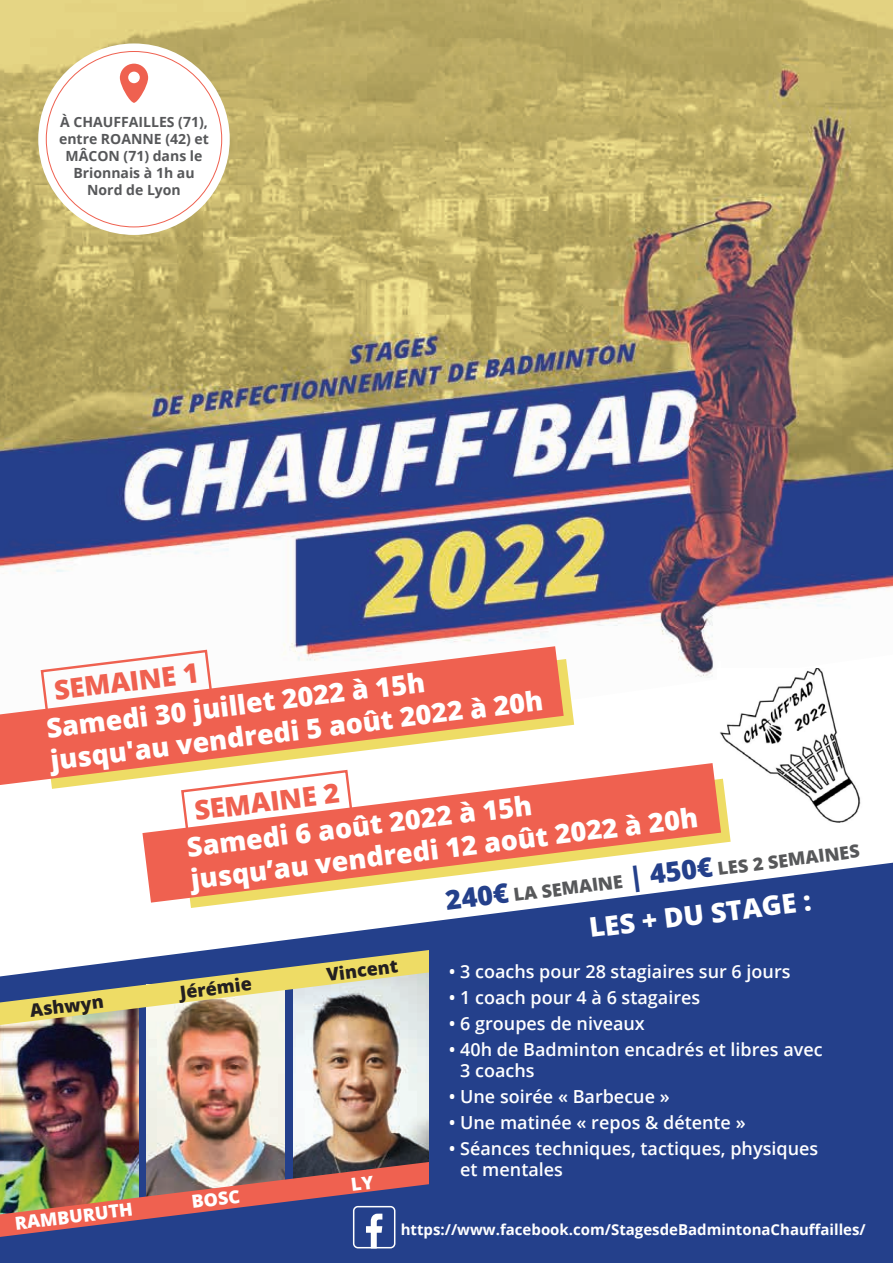
<style>
.page{position:relative;width:893px;height:1263px;background:#fff}
.page>*{position:absolute;margin:0;border:0;box-sizing:border-box;transform-origin:0 0}
.t1{font:800 27px/32.4px "Open Sans";color:#fff}
.t2{font:800 27px "Open Sans";color:#ef6150}
.t3{font:600 18px/21.6px "Open Sans";color:#fff}
.t4{font:800 18px "Open Sans";color:#57585a}
.t5{font:800 18px "Open Sans";color:#231f20}
.t6{font:800 18px "Open Sans";color:#fff}
.t7{font:700 15px "Open Sans";color:#fff}
.t8{font:700 14.1px/16.8px "Open Sans";color:#57585a;text-align:center}
.s1{font-size:27px;color:#24408b}
</style>
<div class="page">
<svg style="left:0;top:863px;width:893px;height:400px;background:#3e5698"></svg>
<img style="left:0;top:0;width:893px;height:725px">
<div style="left:38px;top:43px;width:192px;height:192px;background:#fff;border-radius:50%"></div>
<svg style="left:120px;top:64px;width:28px;height:39px"></svg>
<div style="left:128px;top:72px;width:12px;height:11px;background:#fff;border-radius:50%"></div>
<img style="left:717px;top:669px;width:149px;height:154px">
<svg style="left:51px;top:659px;width:523px;height:130px"></svg>
<svg style="left:0;top:646px;width:564px;height:139px;fill:#ef6150"></svg>
<svg style="left:39px;top:648px;width:175px;height:66px"></svg>
<svg style="left:183px;top:779px;width:548px;height:129px"></svg>
<svg style="left:142px;top:763px;width:579px;height:140px;fill:#ef6150"></svg>
<svg style="left:180px;top:768px;width:174px;height:66px"></svg>
<img style="left:147px;top:1025px;width:138px;height:137px">
<img style="left:0;top:1025px;width:138px;height:137px">
<img style="left:293px;top:1025px;width:136px;height:137px">
<svg style="left:0;top:950px;width:429px;height:75px;background:#a5a694"></svg>
<div style="left:429px;top:944px;width:15px;height:242px;background:#24408b"></div>
<img style="left:0;top:1162px;width:432px;height:86px">
<p class="t8" style="left:59px;top:113px;width:151px">À CHAUFFAILLES (71), entre ROANNE (42) et<br>MÂCON (71) dans le<br>Brionnais à 1h au<br>Nord de Lyon</p>
<h1 class="t2" style="left:52px;top:670px;width:147px;rotate:-7deg">SEMAINE 1</h1>
<h1 class="t1" style="left:44px;top:711px;width:497px;rotate:-7deg">Samedi 30 juillet 2022 à 15h jusqu'au vendredi 5 août 2022 à 20h</h1>
<p class="t5" style="left:28px;top:997px;width:76px;rotate:-7deg">Ashwyn</p>
<p class="t6" style="left:13px;top:1210px;width:120px;rotate:-7deg">RAMBURUTH</p>
<h1 class="t2" style="left:192px;top:790px;width:147px;rotate:-7deg">SEMAINE 2</h1>
<h1 class="t1" style="left:185px;top:830px;width:512px;rotate:-7deg">Samedi 6 août 2022 à 15h<br>jusqu’au vendredi 12 août 2022 à 20h</h1>
<p class="t4" style="left:444px;top:888px;width:418px;rotate:-7deg"><span class="s1">240€</span> LA SEMAINE <span class="s1">| 450€</span> LES 2 SEMAINES</p>
<h1 class="t1" style="left:587px;top:910px;width:225px;rotate:-7deg">LES + DU STAGE :</h1>
<p class="t5" style="left:178px;top:979px;width:74px;rotate:-7deg">Jérémie</p>
<p class="t6" style="left:190px;top:1188px;width:50px;rotate:-7deg">BOSC</p>
<p class="t5" style="left:325px;top:961px;width:73px;rotate:-7deg">Vincent</p>
<p class="t3" style="left:449px;top:960px;width:343px">• 3 coachs pour 28 stagiaires sur 6 jours</p>
<p class="t3" style="left:449px;top:986px;width:253px">• 1 coach pour 4 à 6 stagaires</p>
<p class="t3" style="left:449px;top:1012px;width:198px">• 6 groupes de niveaux</p>
<p class="t3" style="left:460px;top:1038px;width:364px;text-indent:-11px">• 40h de Badminton encadrés et libres avec<br>3 coachs</p>
<p class="t3" style="left:449px;top:1085px;width:222px">• Une soirée « Barbecue »</p>
<p class="t3" style="left:449px;top:1111px;width:298px">• Une matinée « repos &amp; détente »</p>
<p class="t3" style="left:460px;top:1137px;width:360px;text-indent:-11px">• Séances techniques, tactiques, physiques et mentales</p>
<p class="t7" style="left:401px;top:1219px;width:467px">https://www.facebook.com/StagesdeBadmintonaChauffailles/</p>
</div>
